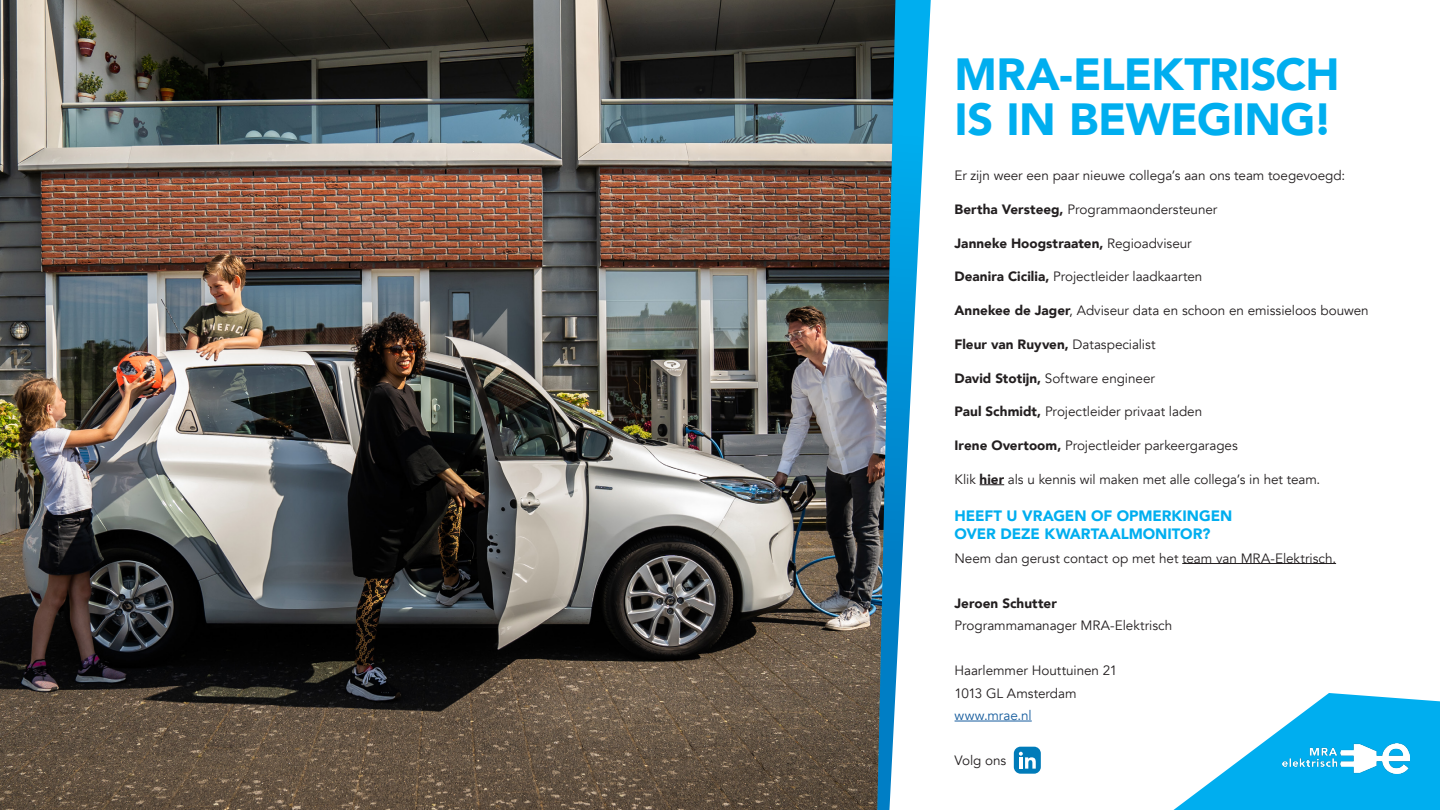
<style>
.page{position:relative;width:1440px;height:810px;background:#fff}
.page>*{position:absolute;margin:0;border:0;box-sizing:border-box;transform-origin:0 0}
.ArtikelKop{font:900 45px/45px "Avenir";letter-spacing:-.015em;color:#00aeef}
.Meerweten_Kopje{font:900 15px/17.2px "Avenir";letter-spacing:-.005em;color:#00aeef}
.t1{font:13.5px "Avenir";letter-spacing:-.005em;color:#231f20}
.t2{font:900 13.5px "Avenir";letter-spacing:.005em;color:#231f20}
.t3{font:13.5px "Avenir";color:#175d9e}
.s1{font-weight:900}
.s2{font-weight:400}
</style>
<div class="page">
<svg style="left:895px;top:0;width:36px;height:700px"></svg>
<img style="left:0;top:0;width:895px;height:810px">
<svg style="left:980px;top:484px;width:24px;height:1px"></svg>
<hr style="left:1182px;top:563px;width:154px;height:1px;background:#231f20">
<hr style="left:955px;top:721px;width:77px;height:1px;background:#175d9e">
<div style="left:1014px;top:747px;width:27px;height:27px;background:#007bb9;border-radius:7px"></div>
<svg style="left:1019px;top:752px;width:17px;height:17px"></svg>
<svg style="left:1173px;top:693px;width:267px;height:117px"></svg>
<img style="left:1282px;top:744px;width:128px;height:29px">
<p class="ArtikelKop" style="left:955px;top:51px;width:387px">MRA-ELEKTRISCH<br>IS IN BEWEGING!</p>
<p class="t1" style="left:955px;top:167px;width:392px">Er zijn weer een paar nieuwe collega’s aan ons team toegevoegd:</p>
<p class="t1" style="left:955px;top:201px;width:264px"><span class="s1">Bertha Versteeg,</span> Programmaondersteuner</p>
<p class="t2" style="left:955px;top:231px;width:239px">Janneke Hoogstraaten, <span class="s2">Regioadviseur</span></p>
<p class="t1" style="left:955px;top:269px;width:249px"><span class="s1">Deanira Cicilia,</span> Projectleider laadkaarten</p>
<p class="t1" style="left:955px;top:302px;width:416px"><span class="s1">Annekee de Jager</span>, Adviseur data en schoon en emissieloos bouwen</p>
<p class="t2" style="left:955px;top:332px;width:202px">Fleur van Ruyven, <span class="s2">Dataspecialist</span></p>
<p class="t1" style="left:955px;top:370px;width:202px"><span class="s1">David Stotijn,</span> Software engineer</p>
<p class="t1" style="left:955px;top:404px;width:249px"><span class="s1">Paul Schmidt,</span> Projectleider privaat laden</p>
<p class="t1" style="left:955px;top:437px;width:285px"><span class="s1">Irene Overtoom,</span> Projectleider parkeergarages</p>
<p class="t1" style="left:955px;top:471px;width:367px">Klik <span class="s1">hier</span> als u kennis wil maken met alle collega’s in het team.</p>
<p class="Meerweten_Kopje" style="left:955px;top:507px;width:279px">HEEFT U VRAGEN OF OPMERKINGEN<br>OVER DEZE KWARTAALMONITOR?</p>
<p class="t1" style="left:955px;top:550px;width:383px">Neem dan gerust contact op met het team van MRA-Elektrisch.</p>
<p class="t2" style="left:955px;top:591px;width:104px">Jeroen Schutter</p>
<p class="t1" style="left:955px;top:617px;width:219px">Programmamanager MRA-Elektrisch</p>
<p class="t1" style="left:955px;top:662px;width:164px">Haarlemmer Houttuinen 21</p>
<p class="t1" style="left:955px;top:685px;width:124px">1013 GL Amsterdam</p>
<p class="t3" style="left:955px;top:707px;width:79px">www.mrae.nl</p>
<p class="t1" style="left:955px;top:752px;width:53px">Volg ons</p>
</div>
